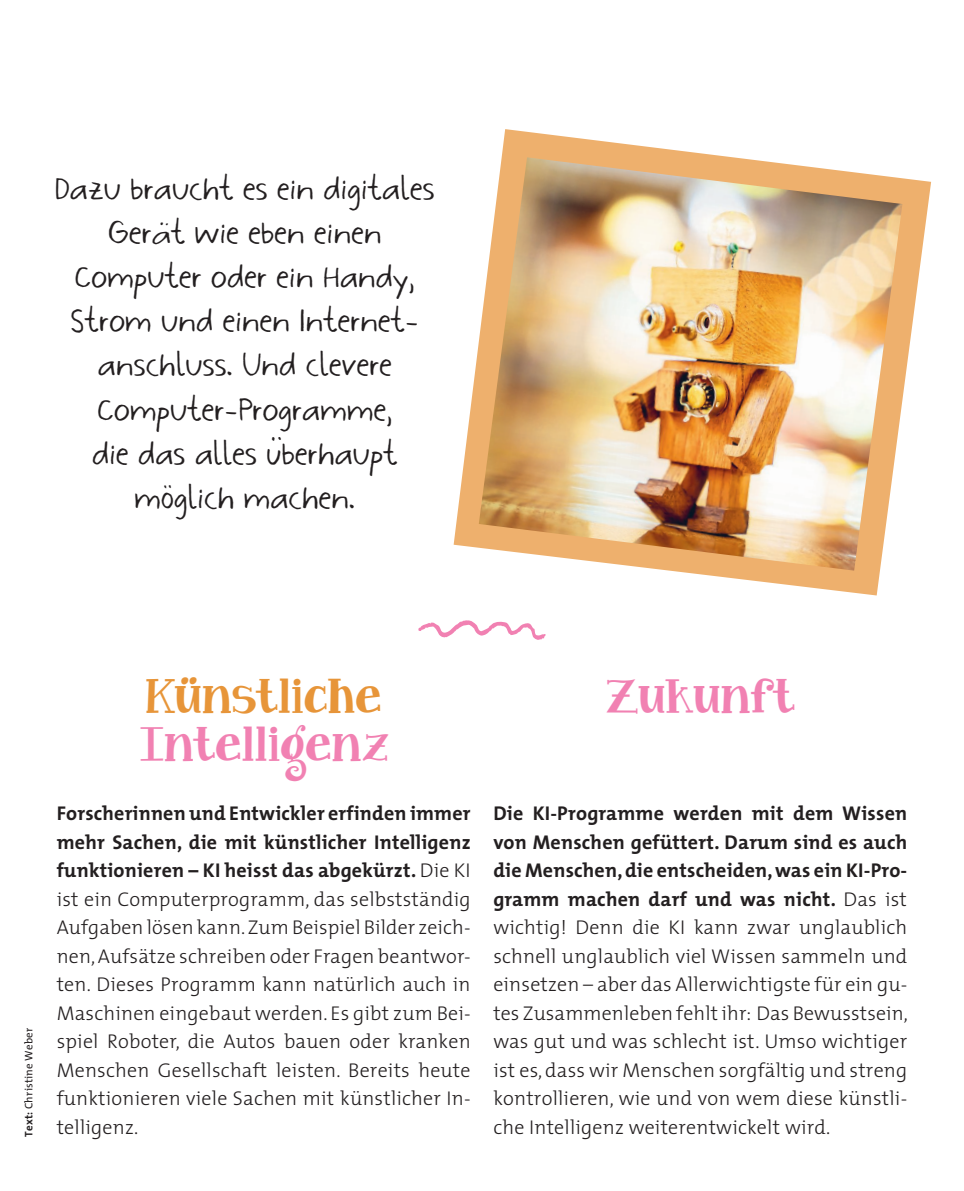
<style>
.page{position:relative;width:964px;height:1191px;background:#fff}
.page>*{position:absolute;margin:0;border:0;box-sizing:border-box;transform-origin:0 0}
.t1{font:42px "Janda Curlygirl Chunky";letter-spacing:.015em;color:#f181b2}
.t2{font:42px "Janda Curlygirl Chunky";letter-spacing:.015em;color:#e79539}
.t3{font:40px/44px "Vera";letter-spacing:-.005em;color:#231f20;text-align:center}
.t4{font:300 20px/28.4px "The Mix";letter-spacing:.01em;color:#231f20;text-align:justify}
.t5{font:11px "The Mix";letter-spacing:.02em;color:#231f20}
.s1{font-weight:700}
</style>
<div class="page">
<svg style="left:418px;top:620px;width:128px;height:20px"></svg>
<svg style="left:454px;top:129px;width:477px;height:466px"></svg>
<img style="left:479px;top:157px;width:423px;height:413px">
<h2 class="t3" style="left:55px;top:169px;width:381px">Dazu braucht es ein digitales<br>Gerät wie eben einen<br>Computer oder ein Handy,<br>Strom und einen Internet&shy;anschluss. Und clevere<br>Computer-Programme,<br>die das alles überhaupt möglich machen.</h2>
<p class="t5" style="left:20px;top:1137px;width:111px;rotate:-90deg"><span class="s1">Text:</span> Christine Weber</p>
<h1 class="t2" style="left:146px;top:674px;width:236px">Künstliche</h1>
<h1 class="t1" style="left:605px;top:674px;width:191px">Zukunft</h1>
<h1 class="t1" style="left:139px;top:722px;width:250px">Intelligenz</h1>
<p class="t4" style="left:57px;top:798px;width:415px"><span class="s1">Forscherinnen und Entwickler erfinden immer mehr Sachen, die mit künstlicher Intelligenz funktionieren – KI heisst das abgekürzt.</span> Die KI ist ein Computerprogramm, das selbstständig Aufgaben lösen kann. Zum Beispiel Bilder zeich&shy;nen, Aufsätze schreiben oder Fragen beantwor&shy;ten. Dieses Programm kann natürlich auch in Maschinen eingebaut werden. Es gibt zum Bei&shy;spiel Roboter, die Autos bauen oder kranken Menschen Gesellschaft leisten. Bereits heute funktionieren viele Sachen mit künstlicher In&shy;telligenz.</p>
<p class="t4" style="left:493px;top:798px;width:416px"><span class="s1">Die KI-Programme werden mit dem Wissen von Menschen gefüttert. Darum sind es auch die Menschen, die entscheiden, was ein KI-Pro&shy;gramm machen darf und was nicht.</span> Das ist wichtig! Denn die KI kann zwar unglaublich schnell unglaublich viel Wissen sammeln und einsetzen – aber das Allerwichtigste für ein gu&shy;tes Zusammenleben fehlt ihr: Das Bewusstsein, was gut und was schlecht ist. Umso wichtiger ist es, dass wir Menschen sorgfältig und streng kontrollieren, wie und von wem diese künstli&shy;che Intelligenz weiterentwickelt wird.</p>
</div>
